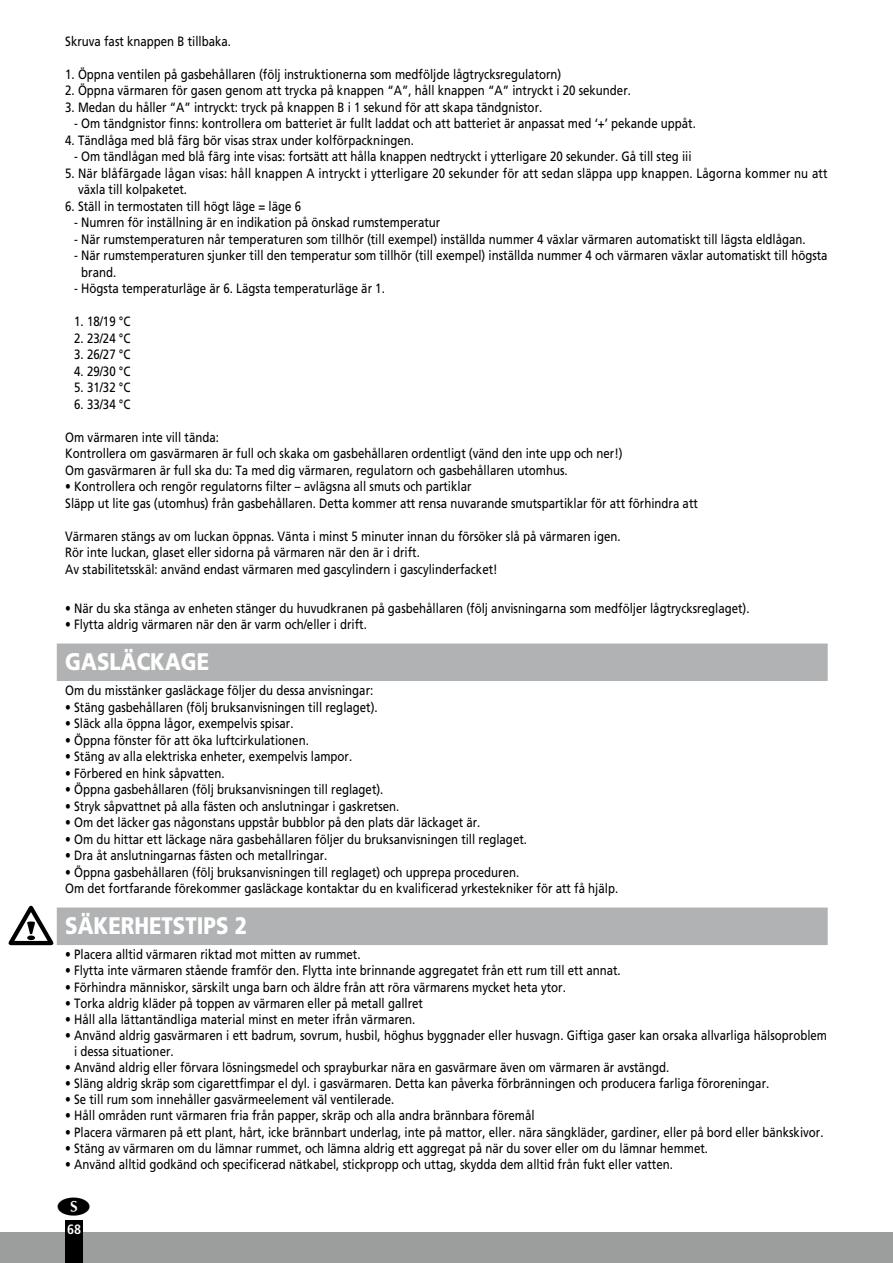
<style>
.page{position:relative;width:893px;height:1263px;background:#fff}
.page>*{position:absolute;margin:0;border:0;box-sizing:border-box;transform-origin:0 0}
.t1{font:900 24px "Frutiger LT Std";color:#fff;scale:.85 1}
.t2{font:13.5px/16.5px "Frutiger LT Std";color:#000;scale:.85 1}
.t3{font:700 condensed 13.5px "Frutiger LT Std";color:#fff}
</style>
<div class="page">
<div style="left:0;top:1232px;width:893px;height:31px;background:#9c9d9d"></div>
<div style="left:65px;top:1221px;width:18px;height:42px;background:#000"></div>
<div style="left:57px;top:643px;width:771px;height:38px;background:#b1b2b3"></div>
<div style="left:57px;top:907px;width:771px;height:38px;background:#b1b2b3"></div>
<svg style="left:8px;top:905px;width:51px;height:41px"></svg>
<p class="t2" style="left:65px;top:33px;width:197px">Skruva fast knappen B tillbaka.</p>
<p class="t2" style="left:65px;top:66px;width:585px">1. Öppna ventilen på gasbehållaren (följ instruktionerna som medföljde lågtrycksregulatorn)</p>
<p class="t2" style="left:65px;top:82px;width:667px">2. Öppna värmaren för gasen genom att trycka på knappen “A”, håll knappen “A” intryckt i 20 sekunder.</p>
<p class="t2" style="left:65px;top:99px;width:563px">3. Medan du håller “A” intryckt: tryck på knappen B i 1 sekund för att skapa tändgnistor.</p>
<p class="t2" style="left:74px;top:115px;width:733px">- Om tändgnistor finns: kontrollera om batteriet är fullt laddat och att batteriet är anpassat med ‘+’ pekande uppåt.</p>
<p class="t2" style="left:65px;top:132px;width:412px">4. Tändlåga med blå färg bör visas strax under kolförpackningen.</p>
<p class="t2" style="left:74px;top:148px;width:728px">- Om tändlågan med blå färg inte visas: fortsätt att hålla knappen nedtryckt i ytterligare 20 sekunder. Gå till steg iii</p>
<p class="t2" style="left:78px;top:165px;width:883px;text-indent:-13px">5. När blåfärgade lågan visas: håll knappen A intryckt i ytterligare 20 sekunder för att sedan släppa upp knappen. Lågorna kommer nu att växla till kolpaketet.</p>
<p class="t2" style="left:65px;top:198px;width:279px">6. Ställ in termostaten till högt läge = läge 6</p>
<p class="t2" style="left:74px;top:214px;width:432px">- Numren för inställning är en indikation på önskad rumstemperatur</p>
<p class="t2" style="left:74px;top:231px;width:862px">- När rumstemperaturen når temperaturen som tillhör (till exempel) inställda nummer 4 växlar värmaren automatiskt till lägsta eldlågan.</p>
<p class="t2" style="left:81px;top:247px;width:880px;text-indent:-7px">- När rumstemperaturen sjunker till den temperatur som tillhör (till exempel) inställda nummer 4 och värmaren växlar automatiskt till högsta brand.</p>
<p class="t2" style="left:74px;top:280px;width:367px">- Högsta temperaturläge är 6. Lägsta temperaturläge är 1.</p>
<p class="t2" style="left:74px;top:313px;width:68px">1. 18/19 °C</p>
<p class="t2" style="left:74px;top:330px;width:68px">2. 23/24 °C</p>
<p class="t2" style="left:74px;top:346px;width:68px">3. 26/27 °C</p>
<p class="t2" style="left:74px;top:363px;width:68px">4. 29/30 °C</p>
<p class="t2" style="left:74px;top:379px;width:68px">5. 31/32 °C</p>
<p class="t2" style="left:74px;top:396px;width:68px">6. 33/34 °C</p>
<p class="t2" style="left:65px;top:429px;width:657px">Om värmaren inte vill tända:<br>Kontrollera om gasvärmaren är full och skaka om gasbehållaren ordentligt (vänd den inte upp och ner!)<br>Om gasvärmaren är full ska du: Ta med dig värmaren, regulatorn och gasbehållaren utomhus.</p>
<p class="t2" style="left:65px;top:478px;width:746px">• Kontrollera och rengör regulatorns filter – avlägsna all smuts och partiklar<br>Släpp ut lite gas (utomhus) från gasbehållaren. Detta kommer att rensa nuvarande smutspartiklar för att förhindra att</p>
<p class="t2" style="left:65px;top:528px;width:655px">Värmaren stängs av om luckan öppnas. Vänta i minst 5 minuter innan du försöker slå på värmaren igen.<br>Rör inte luckan, glaset eller sidorna på värmaren när den är i drift.<br>Av stabilitetsskäl: använd endast värmaren med gascylindern i gascylinderfacket!</p>
<p class="t2" style="left:65px;top:600px;width:806px">• När du ska stänga av enheten stänger du huvudkranen på gasbehållaren (följ anvisningarna som medföljer lågtrycksreglaget).</p>
<p class="t2" style="left:65px;top:616px;width:356px">• Flytta aldrig värmaren när den är varm och/eller i drift.</p>
<h1 class="t1" style="left:65px;top:647px;width:171px">GASLÄCKAGE</h1>
<p class="t2" style="left:65px;top:682px;width:364px">Om du misstänker gasläckage följer du dessa anvisningar:</p>
<p class="t2" style="left:65px;top:699px;width:369px">• Stäng gasbehållaren (följ bruksanvisningen till reglaget).</p>
<p class="t2" style="left:65px;top:715px;width:270px">• Släck alla öppna lågor, exempelvis spisar.</p>
<p class="t2" style="left:65px;top:732px;width:288px">• Öppna fönster för att öka luftcirkulationen.</p>
<p class="t2" style="left:65px;top:748px;width:339px">• Stäng av alla elektriska enheter, exempelvis lampor.</p>
<p class="t2" style="left:65px;top:765px;width:189px">• Förbered en hink såpvatten.</p>
<p class="t2" style="left:65px;top:781px;width:376px">• Öppna gasbehållaren (följ bruksanvisningen till reglaget).</p>
<p class="t2" style="left:65px;top:798px;width:395px">• Stryk såpvattnet på alla fästen och anslutningar i gaskretsen.</p>
<p class="t2" style="left:65px;top:814px;width:490px">• Om det läcker gas någonstans uppstår bubblor på den plats där läckaget är.</p>
<p class="t2" style="left:65px;top:831px;width:545px">• Om du hittar ett läckage nära gasbehållaren följer du bruksanvisningen till reglaget.</p>
<p class="t2" style="left:65px;top:847px;width:310px">• Dra åt anslutningarnas fästen och metallringar.</p>
<p class="t2" style="left:65px;top:864px;width:652px">• Öppna gasbehållaren (följ bruksanvisningen till reglaget) och upprepa proceduren.<br>Om det fortfarande förekommer gasläckage kontaktar du en kvalificerad yrkestekniker för att få hjälp.</p>
<h1 class="t1" style="left:65px;top:911px;width:216px">SÄKERHETSTIPS 2</h1>
<p class="t2" style="left:65px;top:946px;width:349px">• Placera alltid värmaren riktad mot mitten av rummet.</p>
<p class="t2" style="left:65px;top:962px;width:655px">• Flytta inte värmaren stående framför den. Flytta inte brinnande aggregatet från ett rum till ett annat.</p>
<p class="t2" style="left:65px;top:979px;width:590px">• Förhindra människor, särskilt unga barn och äldre från att röra värmarens mycket heta ytor.</p>
<p class="t2" style="left:65px;top:995px;width:422px">• Torka aldrig kläder på toppen av värmaren eller på metall gallret</p>
<p class="t2" style="left:65px;top:1011px;width:413px">• Håll alla lättantändliga material minst en meter ifrån värmaren.</p>
<p class="t2" style="left:74px;top:1027px;width:887px;line-height:16px;text-indent:-9px">• Använd aldrig gasvärmaren i ett badrum, sovrum, husbil, höghus byggnader eller husvagn. Giftiga gaser kan orsaka allvarliga hälsoproblem i dessa situationer.</p>
<p class="t2" style="left:65px;top:1059px;width:712px">• Använd aldrig eller förvara lösningsmedel och sprayburkar nära en gasvärmare även om värmaren är avstängd.</p>
<p class="t2" style="left:65px;top:1075px;width:830px">• Släng aldrig skräp som cigarettfimpar el dyl. i gasvärmaren. Detta kan påverka förbränningen och producera farliga föroreningar.</p>
<p class="t2" style="left:65px;top:1091px;width:389px">• Se till rum som innehåller gasvärmeelement väl ventilerade.</p>
<p class="t2" style="left:65px;top:1107px;width:554px">• Håll områden runt värmaren fria från papper, skräp och alla andra brännbara föremål</p>
<p class="t2" style="left:65px;top:1124px;width:894px">• Placera värmaren på ett plant, hårt, icke brännbart underlag, inte på mattor, eller. nära sängkläder, gardiner, eller på bord eller bänkskivor.</p>
<p class="t2" style="left:65px;top:1140px;width:758px">• Stäng av värmaren om du lämnar rummet, och lämna aldrig ett aggregat på när du sover eller om du lämnar hemmet.</p>
<p class="t2" style="left:65px;top:1156px;width:716px">• Använd alltid godkänd och specificerad nätkabel, stickpropp och uttag, skydda dem alltid från fukt eller vatten.</p>
<p class="t3" style="left:67px;top:1222px;width:16px">68</p>
</div>
